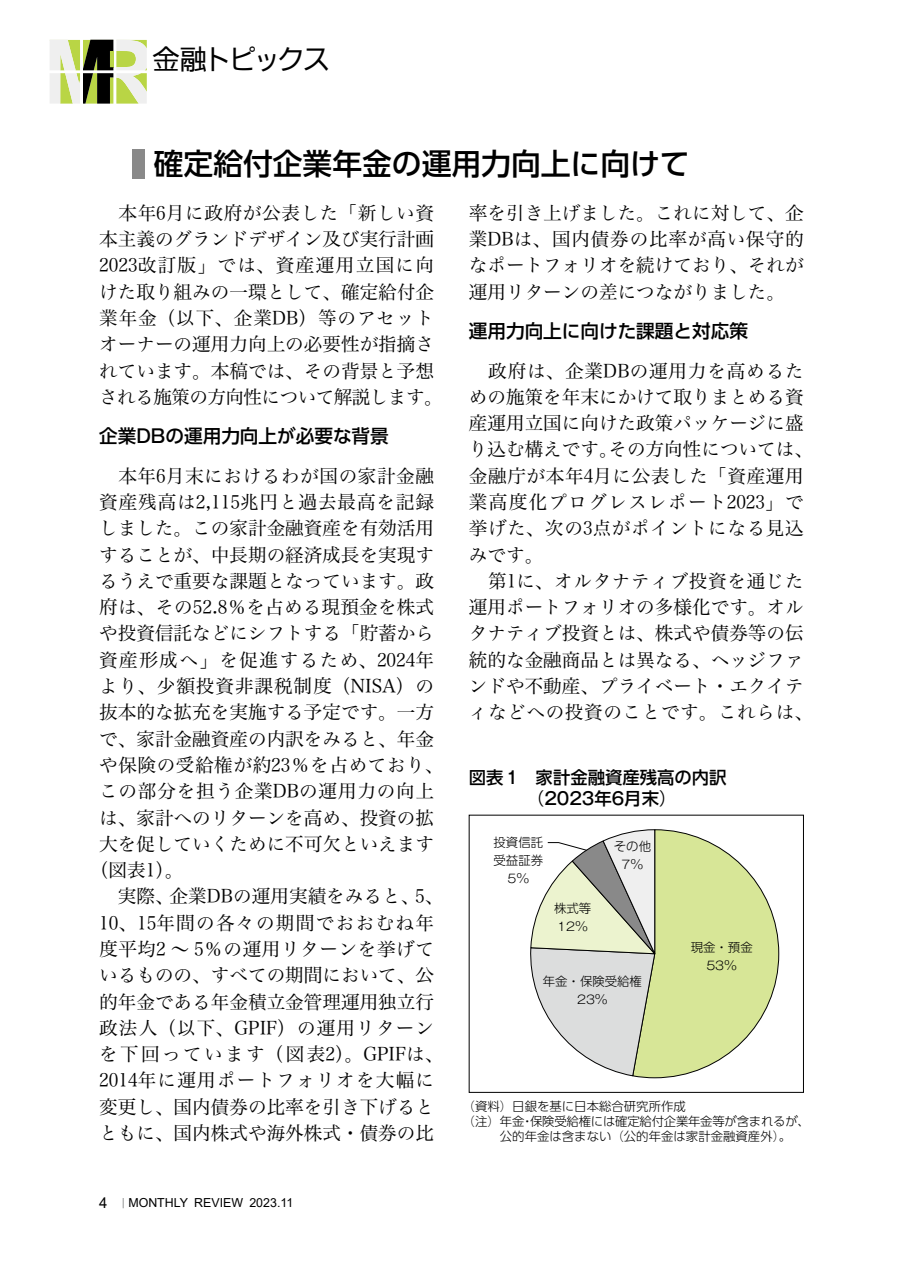
<style>
.page{position:relative;width:903px;height:1275px;background:#fff}
.page>*{position:absolute;margin:0;border:0;box-sizing:border-box;transform-origin:0 0}
.t1{font:500 29.75px "UD Shin Go Pr 6 N";color:#000}
.t2{font:100 27.3px "PN Go IWA";letter-spacing:-.1em;color:#000}
.t3{font:18.55px/26.2px "Hiragino Serif Pr 6 N W3";color:#000}
.t4{font:18.55px "Hiragino Serif Pr 6 N W3";letter-spacing:.03em;color:#000}
.t5{font:500 18.55px "UD Shin Go Pr 6 N";color:#000}
.t6{font:18.55px "Hiragino Serif Pr 6 N W3";letter-spacing:.045em;color:#000}
.t7{font:18.55px "Hiragino Serif Pr 6 N W3";letter-spacing:.13em;color:#000}
.t8{font:18.55px "Hiragino Serif Pr 6 N W3";letter-spacing:.075em;color:#000}
.t9{font:18.55px "Hiragino Serif Pr 6 N W3";letter-spacing:.05em;color:#000}
.t10{font:18.55px "Hiragino Serif Pr 6 N W3";letter-spacing:.07em;color:#000;scale:.88 1}
.t11{font:18.55px "Hiragino Serif Pr 6 N W3";letter-spacing:.06em;color:#000}
.t12{font:18.55px "Hiragino Serif Pr 6 N W3";letter-spacing:.065em;color:#000;scale:.88 1}
.t13{font:18.55px "Hiragino Serif Pr 6 N W3";letter-spacing:.04em;color:#000}
.t14{font:500 17.32px "UD Shin Go Pr 6 N";color:#000}
.t15{font:500 17.32px "Gothic MB101 Pr 6 N";color:#000;scale:.95 1}
.t16{font:300 12.42px/17.8px "UD Shin Go Pr 6 N";color:#000}
.t17{font:300 12.42px "UD Shin Go Pr 6 N";letter-spacing:-.02em;color:#000}
.t18{font:12.42px "Arial";color:#000}
.t19{font:300 11.72px "Gothic MB101 Pr 6 N";color:#000;scale:1.1 1}
.s1{font-family:"Gothic MB101 Pr 6 N"}
.s2{font-size:14.88px}
.s3{font-family:"Hiragino Serif Pr 6 N W3";font-size:10.15px;color:#9fa0a0}
.s4{font-family:"Koz Go Pr 6 N"}
.s5{font-family:"UD Shin Go Pr 6 N"}
.s6{font-size:12.42px}
</style>
<div class="page">
<svg style="left:50px;top:40px;width:97px;height:64px"></svg>
<div style="left:133px;top:149px;width:12px;height:30px;background:#898989"></div>
<svg style="left:530px;top:829px;width:249px;height:249px"></svg>
<div style="left:469px;top:815px;width:335px;height:278px;border:1px solid #000"></div>
<h2 class="t2" style="left:152px;top:46px;width:179px">金融トピックス</h2>
<h1 class="t1" style="left:154px;top:140px;width:537px">確定給付企業年金の運用力向上に向けて</h1>
<p class="t3" style="left:99px;top:198px;width:345px">　本年6月に政府が公表した「新しい資本主義のグランドデザイン及び実行計画<br>2023改訂版」では、資産運用立国に向けた取り組みの一環として、確定給付企業年金（以下、企業DB）等のアセットオーナーの運用力向上の必要性が指摘されています。本稿では、その背景と予想される施策の方向性について解説します。</p>
<p class="t5" style="left:99px;top:421px;width:291px">企業<span class="s1">DB</span>の運用力向上が必要な背景</p>
<p class="t4" style="left:99px;top:460px;width:336px">　本年6月末におけるわが国の家計金融</p>
<p class="t6" style="left:99px;top:486px;width:336px">資産残高は2,115兆円と過去最高を記録</p>
<p class="t3" style="left:99px;top:513px;width:336px">しました。この家計金融資産を有効活用</p>
<p class="t3" style="left:99px;top:540px;width:336px">することが、中長期の経済成長を実現す</p>
<p class="t3" style="left:99px;top:566px;width:336px">るうえで重要な課題となっています。政</p>
<p class="t3" style="left:99px;top:592px;width:336px">府は、その52.8％を占める現預金を株式</p>
<p class="t3" style="left:99px;top:619px;width:336px">や投資信託などにシフトする「貯蓄から</p>
<p class="t8" style="left:99px;top:644px;width:336px">資産形成へ」を促進するため、2024年</p>
<p class="t9" style="left:99px;top:670px;width:336px">より、少額投資非課税制度（NISA）の</p>
<p class="t3" style="left:99px;top:698px;width:336px">抜本的な拡充を実施する予定です。一方</p>
<p class="t3" style="left:99px;top:724px;width:336px">で、家計金融資産の内訳をみると、年金</p>
<p class="t4" style="left:99px;top:749px;width:346px">や保険の受給権が約23％を占めており、</p>
<p class="t13" style="left:99px;top:775px;width:336px">この部分を担う企業DBの運用力の向上</p>
<p class="t3" style="left:99px;top:803px;width:336px">は、家計へのリターンを高め、投資の拡</p>
<p class="t3" style="left:99px;top:829px;width:336px">大を促していくために不可欠といえます</p>
<p class="t3" style="left:90px;top:855px;width:95px">（図表1）。</p>
<p class="t3" style="left:99px;top:882px;width:346px">　実際、企業DBの運用実績をみると、5、</p>
<p class="t10" style="left:99px;top:907px;width:382px">10、15年間の各々の期間でおおむね年</p>
<p class="t4" style="left:99px;top:933px;width:336px">度平均2 ～ 5％の運用リターンを挙げて</p>
<p class="t3" style="left:99px;top:960px;width:336px">いるものの、すべての期間において、公</p>
<p class="t3" style="left:99px;top:987px;width:336px">的年金である年金積立金管理運用独立行</p>
<p class="t11" style="left:99px;top:1012px;width:336px">政法人（以下、GPIF）の運用リターン</p>
<p class="t7" style="left:99px;top:1038px;width:346px">を下回っています（図表2）。GPIFは、</p>
<p class="t12" style="left:99px;top:1065px;width:382px">2014年に運用ポートフォリオを大幅に</p>
<p class="t3" style="left:99px;top:1092px;width:336px">変更し、国内債券の比率を引き下げると</p>
<p class="t3" style="left:99px;top:1118px;width:336px">ともに、国内株式や海外株式・債券の比</p>
<p class="t18" style="left:99px;top:1194px;width:196px"><span class="s2">4</span> <span class="s3">┃</span>MONTHLY REVIEW 2023.11</p>
<p class="t3" style="left:469px;top:198px;width:336px;text-align:justify">率を引き上げました。これに対して、企業DBは、国内債券の比率が高い保守的なポートフォリオを続けており、それが運用リターンの差につながりました。</p>
<p class="t5" style="left:469px;top:316px;width:281px">運用力向上に向けた課題と対応策</p>
<p class="t3" style="left:469px;top:356px;width:346px">　政府は、企業DBの運用力を高めるための施策を年末にかけて取りまとめる資産運用立国に向けた政策パッケージに盛り込む構えです。その方向性については、金融庁が本年4月に公表した「資産運用業高度化プログレスレポート2023」で挙げた、次の3点がポイントになる見込みです。<br>　第1に、オルタナティブ投資を通じた運用ポートフォリオの多様化です。オルタナティブ投資とは、株式や債券等の伝統的な金融商品とは異なる、ヘッジファンドや不動産、プライベート・エクイティなどへの投資のことです。これらは、</p>
<p class="t14" style="left:469px;top:764px;width:259px">図表<span class="s1">1</span> 家計金融資産残高の内訳</p>
<p class="t15" style="left:527px;top:784px;width:159px"><span class="s4">（</span>2023<span class="s5">年</span>6<span class="s5">月末</span><span class="s4">）</span></p>
<p class="t16" style="left:493px;top:833px;width:51px">投資信託受益証券</p>
<p class="t19" style="left:507px;top:869px;width:21px">5<span class="s6">%</span></p>
<p class="t16" style="left:554px;top:899px;width:39px">株式等</p>
<p class="t19" style="left:557px;top:917px;width:29px">12<span class="s6">%</span></p>
<p class="t16" style="left:614px;top:837px;width:39px">その他</p>
<p class="t19" style="left:621px;top:854px;width:21px">7<span class="s6">%</span></p>
<p class="t16" style="left:543px;top:972px;width:101px">年金・保険受給権</p>
<p class="t19" style="left:577px;top:990px;width:29px">23<span class="s6">%</span></p>
<p class="t16" style="left:691px;top:937px;width:64px">現金・預金</p>
<p class="t19" style="left:706px;top:955px;width:29px">53<span class="s6">%</span></p>
<p class="t16" style="left:463px;top:1097px;width:225px"><span class="s4">（</span>資料<span class="s4">）</span>日銀を基に日本総合研究所作成</p>
<p class="t17" style="left:463px;top:1111px;width:349px"><span class="s4">（</span>注<span class="s4">）</span>年金・保険受給権には確定給付企業年金等が含まれるが、</p>
<p class="t16" style="left:500px;top:1127px;width:293px">公的年金は含まない<span class="s4">（</span>公的年金は家計金融資産外<span class="s4">）</span>。</p>
</div>
